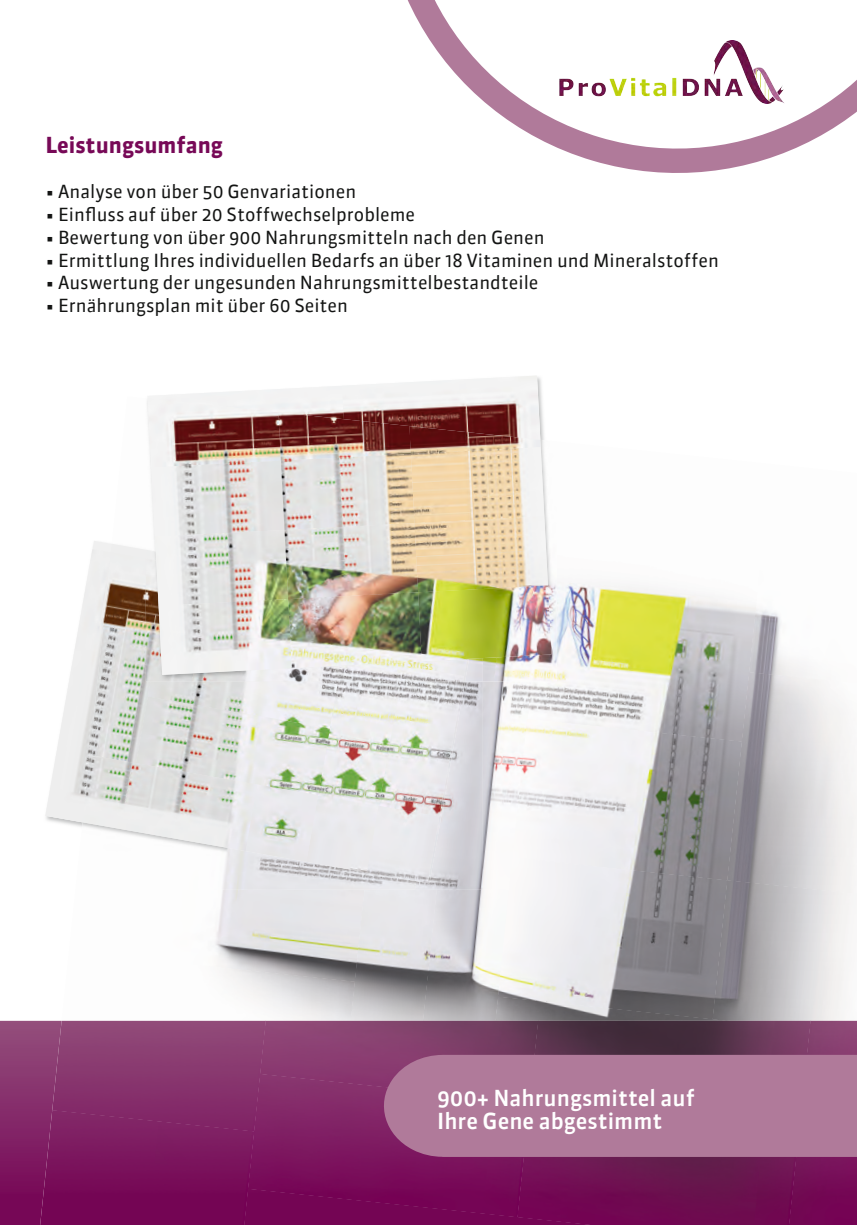
<style>
.page{position:relative;width:857px;height:1225px;background:#fff}
.page>*{position:absolute;margin:0;border:0;box-sizing:border-box;transform-origin:0 0}
.t1{font:500 22px/22.6px "Sanuk OT";color:#fff}
.t2{font:700 22px "Sanuk OT";color:#770957}
.t3{font:18px "Sanuk OT";color:#131413}
</style>
<div class="page">
<svg style="left:0;top:1020px;width:52px;height:205px;background:#842a69"></svg>
<svg style="left:407px;top:0;width:449px;height:173px"></svg>
<img style="left:45px;top:549px;width:66px;height:273px">
<img style="left:342px;top:376px;width:198px;height:50px">
<img style="left:756px;top:608px;width:51px;height:64px">
<img style="left:531px;top:583px;width:225px;height:136px">
<img style="left:437px;top:681px;width:94px;height:339px">
<img style="left:726px;top:672px;width:130px;height:208px">
<img style="left:512px;top:719px;width:229px;height:161px">
<img style="left:215px;top:890px;width:135px;height:69px">
<img style="left:350px;top:890px;width:87px;height:130px">
<img style="left:497px;top:857px;width:230px;height:139px">
<img style="left:712px;top:880px;width:142px;height:140px">
<img style="left:217px;top:959px;width:138px;height:61px">
<img style="left:495px;top:996px;width:233px;height:24px">
<img style="left:266px;top:1020px;width:263px;height:53px">
<img style="left:529px;top:1020px;width:259px;height:34px">
<img style="left:788px;top:1020px;width:68px;height:205px">
<img style="left:52px;top:1020px;width:214px;height:90px">
<img style="left:248px;top:1073px;width:269px;height:115px">
<img style="left:517px;top:1157px;width:281px;height:68px">
<img style="left:40px;top:1110px;width:214px;height:115px">
<div style="left:244px;top:1188px;width:349px;height:37px;background:#740554"></div>
<img style="left:416px;top:681px;width:66px;height:209px">
<img style="left:75px;top:822px;width:341px;height:68px">
<img style="left:439px;top:681px;width:26px;height:202px">
<img style="left:82px;top:851px;width:285px;height:24px">
<img style="left:89px;top:552px;width:59px;height:203px">
<img style="left:400px;top:681px;width:63px;height:135px">
<img style="left:148px;top:681px;width:158px;height:15px">
<img style="left:306px;top:681px;width:94px;height:191px">
<img style="left:136px;top:696px;width:194px;height:99px">
<img style="left:82px;top:755px;width:175px;height:96px">
<img style="left:245px;top:784px;width:73px;height:77px">
<img style="left:367px;top:806px;width:72px;height:77px">
<img style="left:147px;top:398px;width:1px;height:21px">
<img style="left:496px;top:581px;width:60px;height:100px">
<img style="left:469px;top:661px;width:27px;height:20px">
<img style="left:146px;top:558px;width:46px;height:123px">
<img style="left:192px;top:673px;width:203px;height:8px">
<img style="left:395px;top:673px;width:69px;height:8px">
<img style="left:148px;top:468px;width:10px;height:207px">
<img style="left:540px;top:440px;width:11px;height:145px">
<img style="left:292px;top:661px;width:187px;height:12px">
<img style="left:148px;top:398px;width:133px;height:70px">
<img style="left:278px;top:412px;width:133px;height:49px">
<img style="left:409px;top:426px;width:131px;height:28px">
<img style="left:151px;top:461px;width:130px;height:76px">
<img style="left:281px;top:454px;width:129px;height:76px">
<img style="left:410px;top:447px;width:134px;height:76px">
<img style="left:155px;top:530px;width:129px;height:76px">
<img style="left:284px;top:523px;width:130px;height:76px">
<img style="left:414px;top:516px;width:133px;height:76px">
<img style="left:158px;top:599px;width:134px;height:76px">
<img style="left:288px;top:592px;width:133px;height:76px">
<img style="left:418px;top:585px;width:133px;height:76px">
<div style="left:375px;top:1054px;width:481px;height:103px;background:#b07a9a"></div>
<img style="left:557px;top:40px;width:227px;height:64px">
<p class="t2" style="left:45px;top:131px;width:179px">Leistungsumfang</p>
<p class="t3" style="left:45px;top:180px;width:312px">• Analyse von über 50 Genvariationen</p>
<p class="t3" style="left:45px;top:203px;width:371px">• Einfluss auf über 20 Stoffwechselprobleme</p>
<p class="t3" style="left:45px;top:226px;width:500px">• Bewertung von über 900 Nahrungsmitteln nach den Genen</p>
<p class="t3" style="left:45px;top:248px;width:674px">• Ermittlung Ihres individuellen Bedarfs an über 18 Vitaminen und Mineralstoffen</p>
<p class="t3" style="left:45px;top:271px;width:494px">• Auswertung der ungesunden Nahrungsmittelbestandteile</p>
<p class="t3" style="left:45px;top:294px;width:304px">• Ernährungsplan mit über 60 Seiten</p>
<p class="t1" style="left:437px;top:1087px;width:259px">900+ Nahrungsmittel auf<br>Ihre Gene abgestimmt</p>
</div>
